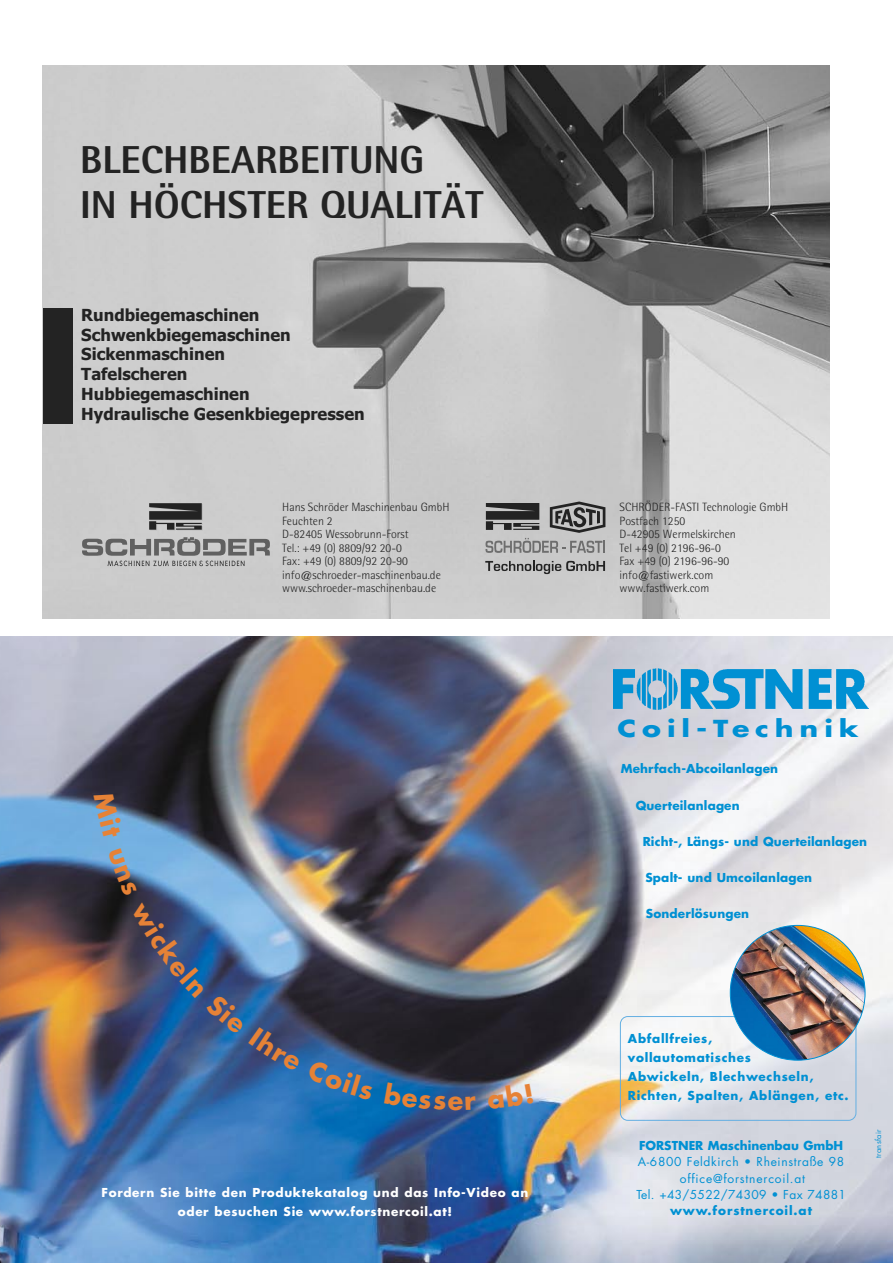
<style>
.page{position:relative;width:893px;height:1263px;background:#fff}
.page>*{position:absolute;margin:0;border:0;box-sizing:border-box;transform-origin:0 0}
.t1{font:800 39px/45px "Rotis Semi Sans";color:#232323}
.t2{font:700 25.5px "Futura";color:#e68236}
.t3{font:700 22.8px "Futura";letter-spacing:.205em;color:#0090d3;scale:1.25 1}
.t4{font:700 16.5px/19.8px "Tahoma";color:#232323}
.t5{font:300 12px/13.5px "Rotis Semi Sans";color:#232323}
.t6{font:700 12px "Futura";letter-spacing:.015em;color:#0090d3}
.t7{font:700 12px/19px "Futura";letter-spacing:.055em;color:#fff;text-align:center}
.t8{font:700 12px/19px "Futura";letter-spacing:.055em;color:#0090d3}
.t9{font:12px "Futura";letter-spacing:.055em;color:#0090d3}
.t10{font:12px "Futura";letter-spacing:.03em;color:#0090d3}
.t11{font:700 12px "Futura";letter-spacing:.075em;color:#0090d3}
.t12{font:7.5px "Futura";letter-spacing:.03em;color:#0090d3}
</style>
<div class="page">
<img style="left:43px;top:65px;width:786px;height:553px">
<svg style="left:82px;top:537px;width:188px;height:29px;background:#a1a1a1"></svg>
<svg style="left:149px;top:503px;width:54px;height:27px"></svg>
<svg style="left:485px;top:561px;width:120px;height:13px;background:#969696"></svg>
<svg style="left:485px;top:501px;width:120px;height:52px;background:#8e8e8e"></svg>
<div style="left:43px;top:308px;width:30px;height:116px;background:#232323"></div>
<img style="left:0;top:636px;width:893px;height:627px">
<svg style="left:94px;top:791px;width:28px;height:48px"></svg>
<svg style="left:108px;top:848px;width:30px;height:48px"></svg>
<svg style="left:131px;top:902px;width:170px;height:170px;background:#436595"></svg>
<svg style="left:307px;top:1059px;width:66px;height:41px;background:#2570b4"></svg>
<svg style="left:384px;top:1082px;width:62px;height:28px;background:#0f63a7"></svg>
<svg style="left:465px;top:1096px;width:11px;height:14px"></svg>
<svg style="left:488px;top:1083px;width:46px;height:26px"></svg>
<h1 class="t1" style="left:80px;top:136px;width:405px">BLECHBEARBEITUNG<br>IN HÖCHSTER QUALITÄT</h1>
<h3 class="t4" style="left:81px;top:304px;width:285px">Rundbiegemaschinen<br>Schwenkbiegemaschinen<br>Sickenmaschinen<br>Tafelscheren<br>Hubbiegemaschinen<br>Hydraulische Gesenkbiegepressen</h3>
<p class="t5" style="left:282px;top:500px;width:169px">Hans Schröder Maschinenbau GmbH<br>Feuchten 2<br>D-82405 Wessobrunn-Forst<br>Tel.: +49 (0) 8809/92 20-0<br>Fax: +49 (0) 8809/92 20-90 info@schroeder-maschinenbau.de www.schroeder-maschinenbau.de</p>
<h2 class="t2" style="left:448px;top:1083px;width:17px">e</h2>
<p class="t7" style="left:102px;top:1183px;width:428px">Fordern Sie bitte den Produktekatalog und das Info-Video an oder besuchen Sie www.forstnercoil.at!</p>
<p class="t5" style="left:620px;top:500px;width:170px">SCHRÖDER-FASTI Technologie GmbH<br>Postfach 1250<br>D-42905 Wermelskirchen<br>Tel +49 (0) 2196-96-0<br>Fax +49 (0) 2196-96-90 info@fastiwerk.com www.fastiwerk.com</p>
<h3 class="t3" style="left:618px;top:712px;width:194px">Coil-Technik</h3>
<p class="t6" style="left:621px;top:760px;width:159px">Mehrfach-Abcoilanlagen</p>
<p class="t6" style="left:636px;top:797px;width:106px">Querteilanlagen</p>
<p class="t6" style="left:643px;top:833px;width:226px">Richt-, Längs- und Querteilanlagen</p>
<p class="t6" style="left:645px;top:869px;width:168px">Spalt- und Umcoilanlagen</p>
<p class="t6" style="left:646px;top:905px;width:105px">Sonderlösungen</p>
<p class="t8" style="left:628px;top:1028px;width:222px">Abfallfreies,<br>vollautomatisches<br>Abwickeln, Blechwechseln,<br>Richten, Spalten, Ablängen, etc.</p>
<p class="t6" style="left:639px;top:1137px;width:206px">FORSTNER Maschinenbau GmbH</p>
<p class="t9" style="left:638px;top:1154px;width:208px">A-6800 Feldkirch • Rheinstraße 98</p>
<p class="t10" style="left:636px;top:1186px;width:211px">Tel. +43/5522/74309 • Fax 74881</p>
<p class="t11" style="left:670px;top:1202px;width:143px">www.forstnercoil.at</p>
<p class="t9" style="left:680px;top:1170px;width:127px">office@forstnercoil.at</p>
<p class="t12" style="left:873px;top:1158px;width:30px;rotate:-90deg">transfair</p>
</div>
